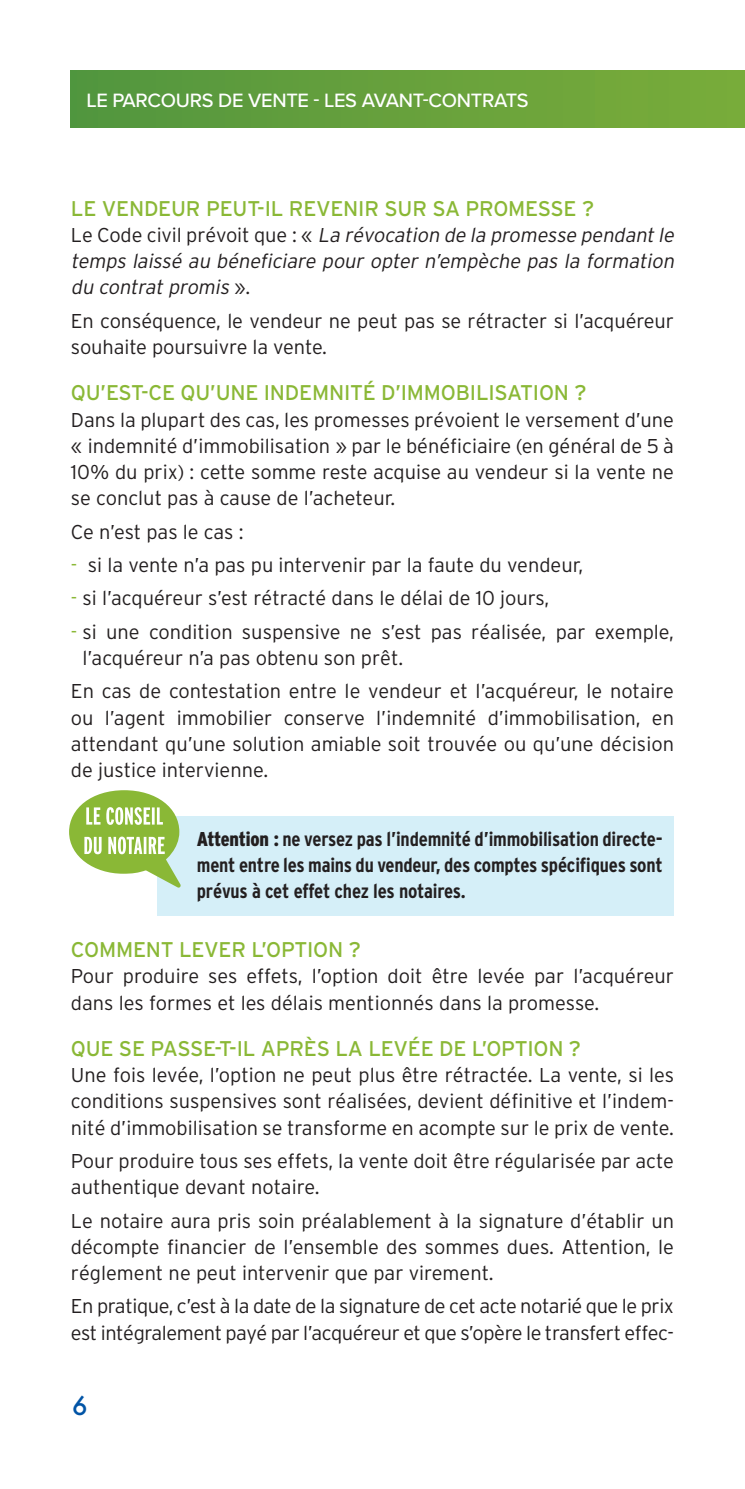
<style>
.page{position:relative;width:745px;height:1489px;background:#fff}
.page>*{position:absolute;margin:0;border:0;box-sizing:border-box;transform-origin:0 0}
.t1{font:500 25px "Futura";color:#0154a6}
.t2{font:21.25px "Interstate";letter-spacing:-.01em;color:#8ab836}
.t3{font:300 20px/26.2px "Interstate";color:#231f20}
.t4{font:700 condensed 20px/26.2px "Interstate";letter-spacing:-.01em;color:#231f20;text-align:justify}
.t5{font:italic 300 20px/26.2px "Interstate";color:#231f20;text-align:justify}
.t6{font:300 20px/26.2px "Interstate";letter-spacing:-.02em;color:#231f20}
.t7{font:500 20px "Proxima Nova";letter-spacing:-.015em;color:#fff}
.s1{font-style:normal}
.s2{color:#8ab836}
.s3{font-weight:900}
</style>
<div class="page">
<div style="left:71px;top:71px;width:673px;height:57px;background:linear-gradient(to right,#52963f,#7aac3a)"></div>
<div style="left:157px;top:816px;width:516px;height:99px;background:#d5eff8"></div>
<svg style="left:69px;top:790px;width:112px;height:98px"></svg>
<p class="t7" style="left:86px;top:86px;width:443px">LE PARCOURS DE VENTE - LES AVANT-CONTRATS</p>
<p class="t2" style="left:71px;top:196px;width:524px">LE VENDEUR PEUT-IL REVENIR SUR SA PROMESSE ?</p>
<p class="t5" style="left:71px;top:221px;width:608px"><span class="s1">L e C o d e c i v i l p r é v o i t q u e : «</span> La révocation de la promesse pendantle temps laissé au béneficiare pour opter n’empèche pas la formation du contratpromis <span class="s1">» .</span></p>
<p class="t3" style="left:71px;top:307px;width:604px">En conséquence, le vendeur ne peut pas se rétracter si l’acquéreur souhaite poursuivre la vente.</p>
<p class="t2" style="left:71px;top:381px;width:516px">QU’EST-CE QU’UNE INDEMNITÉ D’IMMOBILISATION ?</p>
<p class="t3" style="left:71px;top:406px;width:604px;text-align:justify">Dans la plupart des cas, les promesses prévoient le versement d’une « indemnité d’immobilisation » par le bénéficiaire (en général de 5 à 10% du prix) : cette somme reste acquise au vendeur si la vente ne se conclut pas à cause de l’acheteur.</p>
<p class="t3" style="left:71px;top:518px;width:174px">Ce n’est pas le cas :</p>
<p class="t3" style="left:71px;top:551px;width:513px"><span class="s2">-</span> si la vente n’a pas pu intervenir par la faute du vendeur,</p>
<p class="t3" style="left:71px;top:585px;width:479px"><span class="s2">-</span> si l’acquéreur s’est rétracté dans le délai de 10 jours,</p>
<p class="t3" style="left:83px;top:618px;width:592px;text-indent:-12px"><span class="s2">-</span> si une condition suspensive ne s’est pas réalisée, par exemple, l’acquéreur n’a pas obtenu son prêt.</p>
<p class="t3" style="left:71px;top:678px;width:604px;text-align:justify">En cas de contestation entre le vendeur et l’acquéreur, le notaire ou l’agent immobilier conserve l’indemnité d’immobilisation, en attendant qu’une solution amiable soit trouvée ou qu’une décision de justice intervienne.</p>
<p class="t4" style="left:197px;top:825px;width:467px"><span class="s3">Attention :</span> ne versez pas l’indemnité d’immobilisation directe&shy;ment entre les mains du vendeur, des comptes spécifiques sont prévus à cet effet chez les notaires.</p>
<p class="t2" style="left:71px;top:937px;width:291px">COMMENT LEVER L’OPTION ?</p>
<p class="t3" style="left:71px;top:962px;width:604px">Pour produire ses effets, l’option doit être levée par l’acquéreur dans les formes et les délais mentionnés dans la promesse.</p>
<p class="t2" style="left:71px;top:1036px;width:511px">QUE SE PASSE-T-IL APRÈS LA LEVÉE DE L’OPTION ?</p>
<p class="t3" style="left:71px;top:1061px;width:604px;text-align:justify">Une fois levée, l’option ne peut plus être rétractée. La vente, si les conditions suspensives sont réalisées, devient définitive et l’indem&shy;nité d’immobilisation se transforme en acompte sur le prix de vente.</p>
<p class="t3" style="left:71px;top:1147px;width:604px">Pour produire tous ses effets, la vente doit être régularisée par acte authentique devant notaire.</p>
<p class="t3" style="left:71px;top:1207px;width:604px;text-align:justify">Le notaire aura pris soin préalablement à la signature d’établir un décompte financier de l’ensemble des sommes dues. Attention, le réglement ne peut intervenir que par virement.</p>
<p class="t6" style="left:71px;top:1292px;width:604px">En pratique, c’est à la date de la signature de cet acte notarié que le prix est intégralement payé par l’acquéreur et que s’opère le transfert effec-</p>
<p class="t1" style="left:72px;top:1388px;width:17px">6</p>
</div>
